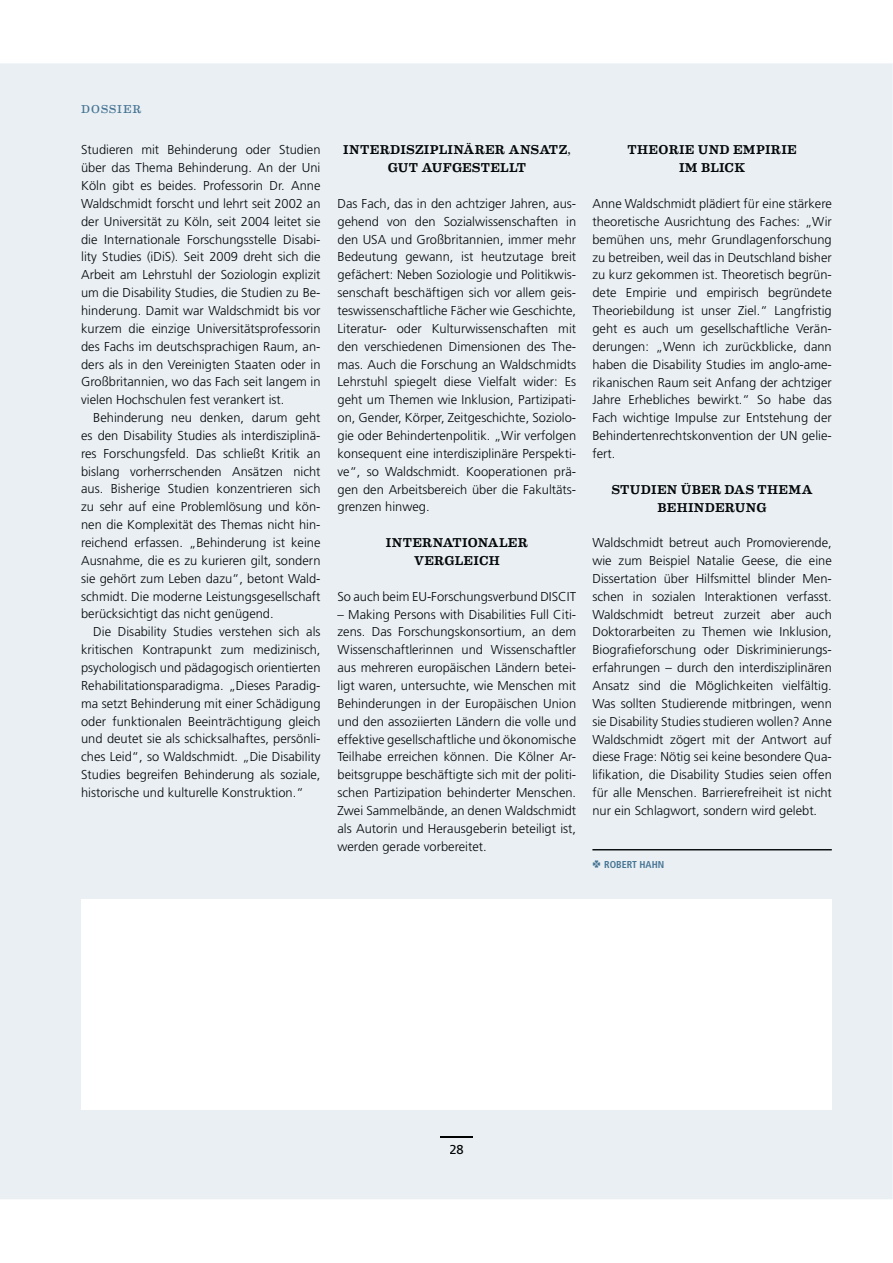
<style>
.page{position:relative;width:893px;height:1263px;background:#fff}
.page>*{position:absolute;margin:0;border:0;box-sizing:border-box;transform-origin:0 0}
.t1{font:300 12.9px/17.9px "Frutiger";color:#040809;text-align:justify}
.t2{font:500 12.9px/17.9px "Eames Century Modern";letter-spacing:.02em;color:#040809;text-align:center}
.t3{font:12.9px "Frutiger";color:#040809}
.t4{font:11.4px "Eames Century Modern";letter-spacing:.075em;color:#467593}
.t5{font:700 condensed 10.05px "Frutiger";color:#467593}
</style>
<div class="page">
<div style="left:0;top:63px;width:893px;height:1136px;background:#eaeff4"></div>
<div style="left:450px;top:1145px;width:13px;height:9px;background:#eaeff4"></div>
<hr style="left:440px;top:1136px;width:33px;height:2px;background:#010202">
<hr style="left:592px;top:849px;width:240px;height:1px;background:#040809">
<div style="left:82px;top:899px;width:750px;height:211px;background:#fff"></div>
<svg style="left:593px;top:861px;width:7px;height:7px"></svg>
<p class="t4" style="left:81px;top:105px;width:61px">DOSSIER</p>
<p class="t1" style="left:81px;top:142px;width:241px">Studieren mit Behinderung oder Studien über das Thema Behinderung. An der Uni Köln gibt es beides. Professorin Dr. Anne Waldschmidt forscht und lehrt seit 2002 an der Universität zu Köln, seit 2004 leitet sie die Internationale Forschungsstelle Disabi&shy;lity Studies (iDiS). Seit 2009 dreht sich die Arbeit am Lehrstuhl der Soziologin explizit um die Disability Studies, die Studien zu Be&shy;hinderung. Damit war Waldschmidt bis vor kurzem die einzige Universitätsprofessorin des Fachs im deutschsprachigen Raum, an&shy;ders als in den Vereinigten Staaten oder in Großbritannien, wo das Fach seit langem in vielen Hochschulen fest verankert ist.</p>
<p class="t1" style="left:81px;top:410px;width:241px;text-indent:12px">Behinderung neu denken, darum geht es den Disability Studies als interdisziplinä&shy;res Forschungsfeld. Das schließt Kritik an bislang vorherrschenden Ansätzen nicht aus. Bisherige Studien konzentrieren sich zu sehr auf eine Problemlösung und kön&shy;nen die Komplexität des Themas nicht hin&shy;reichend erfassen. „Behinderung ist keine Ausnahme, die es zu kurieren gilt, sondern sie gehört zum Leben dazu“, betont Wald&shy;schmidt. Die moderne Leistungsgesellschaft berücksichtigt das nicht genügend.</p>
<p class="t1" style="left:81px;top:624px;width:241px;text-indent:12px">Die Disability Studies verstehen sich als kritischen Kontrapunkt zum medizinisch, psychologisch und pädagogisch orientierten Rehabilitationsparadigma. „Dieses Paradig&shy;ma setzt Behinderung mit einer Schädigung oder funktionalen Beeinträchtigung gleich und deutet sie als schicksalhaftes, persönli&shy;ches Leid“, so Waldschmidt. „Die Disability Studies begreifen Behinderung als soziale, historische und kulturelle Konstruktion.“</p>
<p class="t2" style="left:343px;top:143px;width:229px">INTERDISZIPLINÄRER ANSATZ,<br>GUT AUFGESTELLT</p>
<p class="t1" style="left:337px;top:196px;width:240px">Das Fach, das in den achtziger Jahren, aus&shy;gehend von den Sozialwissenschaften in den USA und Großbritannien, immer mehr Bedeutung gewann, ist heutzutage breit gefächert: Neben Soziologie und Politikwis&shy;senschaft beschäftigen sich vor allem geis&shy;teswissenschaftliche Fächer wie Geschichte, Literatur- oder Kulturwissenschaften mit den verschiedenen Dimensionen des The&shy;mas. Auch die Forschung an Waldschmidts Lehrstuhl spiegelt diese Vielfalt wider: Es geht um Themen wie Inklusion, Partizipati&shy;on, Gender, Körper, Zeitgeschichte, Soziolo&shy;gie oder Behindertenpolitik. „Wir verfolgen konsequent eine interdisziplinäre Perspekti&shy;ve“, so Waldschmidt. Kooperationen prä&shy;gen den Arbeitsbereich über die Fakultäts&shy;grenzen hinweg.</p>
<p class="t2" style="left:386px;top:536px;width:144px">INTERNATIONALER<br>VERGLEICH</p>
<p class="t1" style="left:337px;top:588px;width:240px">So auch beim EU-Forschungsverbund DISCIT</p>
<p class="t1" style="left:337px;top:606px;width:240px">– Making Persons with Disabilities Full Citi&shy;zens. Das Forschungskonsortium, an dem Wissenschaftlerinnen und Wissenschaftler aus mehreren europäischen Ländern betei&shy;ligt waren, untersuchte, wie Menschen mit Behinderungen in der Europäischen Union und den assoziierten Ländern die volle und effektive gesellschaftliche und ökonomische Teilhabe erreichen können. Die Kölner Ar&shy;beitsgruppe beschäftigte sich mit der politi&shy;schen Partizipation behinderter Menschen.<br>Zwei Sammelbände, an denen Waldschmidt als Autorin und Herausgeberin beteiligt ist, werden gerade vorbereitet.</p>
<p class="t2" style="left:627px;top:143px;width:171px">THEORIE UND EMPIRIE<br>IM BLICK</p>
<p class="t1" style="left:592px;top:196px;width:241px">Anne Waldschmidt plädiert für eine stärkere theoretische Ausrichtung des Faches: „Wir bemühen uns, mehr Grundlagenforschung zu betreiben, weil das in Deutschland bisher zu kurz gekommen ist. Theoretisch begrün&shy;dete Empirie und empirisch begründete Theoriebildung ist unser Ziel.“ Langfristig geht es auch um gesellschaftliche Verän&shy;derungen: „Wenn ich zurückblicke, dann haben die Disability Studies im anglo-ame&shy;rikanischen Raum seit Anfang der achtziger Jahre Erhebliches bewirkt.“ So habe das Fach wichtige Impulse zur Entstehung der Behindertenrechtskonvention der UN gelie&shy;fert.</p>
<p class="t2" style="left:611px;top:482px;width:203px">STUDIEN ÜBER DAS THEMA<br>BEHINDERUNG</p>
<p class="t1" style="left:592px;top:535px;width:241px">Waldschmidt betreut auch Promovierende, wie zum Beispiel Natalie Geese, die eine Dissertation über Hilfsmittel blinder Men&shy;schen in sozialen Interaktionen verfasst.<br>Waldschmidt betreut zurzeit aber auch Doktorarbeiten zu Themen wie Inklusion, Biografieforschung oder Diskriminierungs&shy;erfahrungen – durch den interdisziplinären Ansatz sind die Möglichkeiten vielfältig.<br>Was sollten Studierende mitbringen, wenn sie Disability Studies studieren wollen? Anne Waldschmidt zögert mit der Antwort auf diese Frage: Nötig sei keine besondere Qua&shy;lifikation, die Disability Studies seien offen für alle Menschen. Barrierefreiheit ist nicht nur ein Schlagwort, sondern wird gelebt.</p>
<p class="t5" style="left:604px;top:861px;width:62px">ROBERT HAHN</p>
<p class="t3" style="left:449px;top:1144px;width:16px">28</p>
</div>
